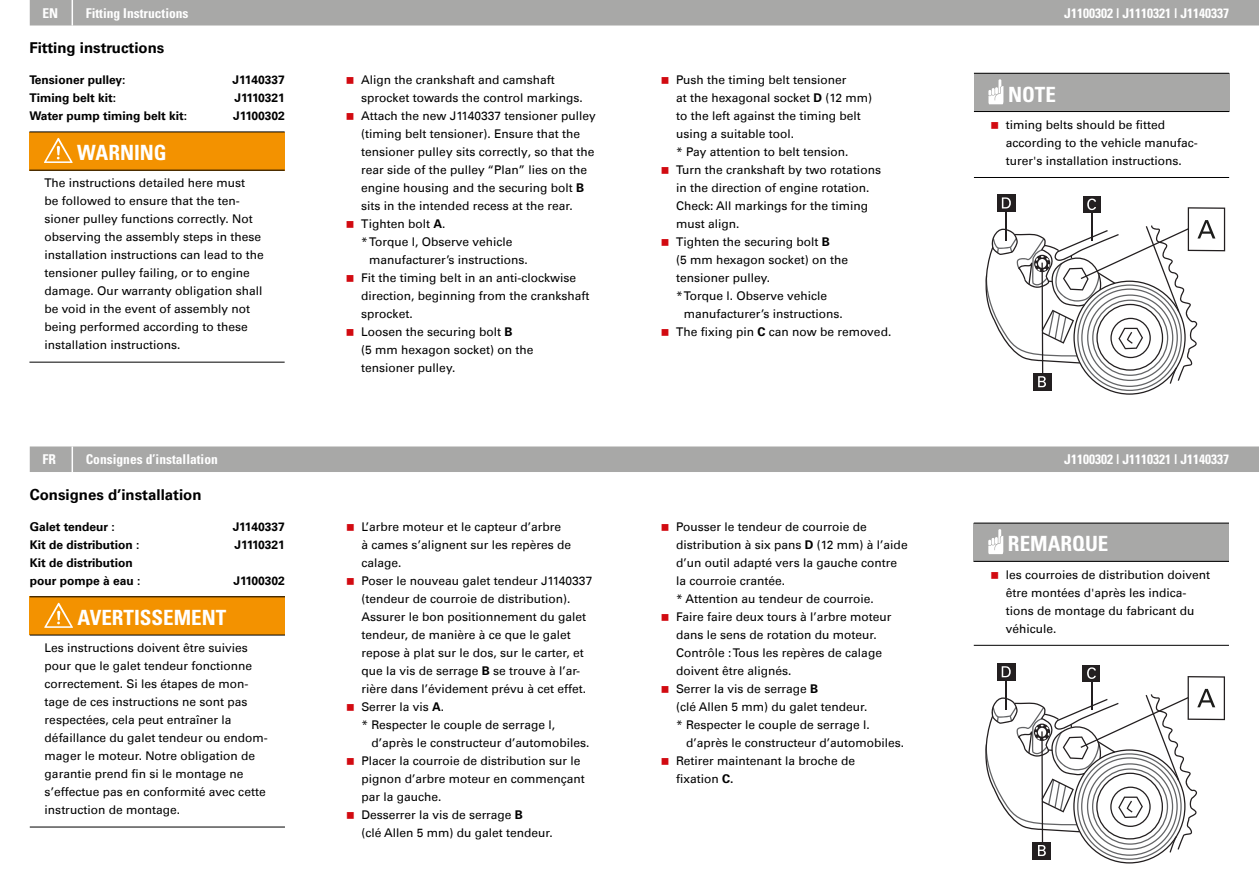
<style>
.page{position:relative;width:1259px;height:893px;background:#fff}
.page>*{position:absolute;margin:0;border:0;box-sizing:border-box;transform-origin:0 0}
.t1{font:700 condensed 21px "Univers";color:#fff}
.t2{font:700 15px "Univers Com 65";color:#000}
.t3{font:700 condensed 13.5px "Univers";color:#fff}
.t4{font:12px/18px "Univers Com 55 Roman";color:#000}
.t5{font:700 12px/18px "Univers Com 65";color:#000}
.s1{font-family:"Univers";font-weight:700}
</style>
<div class="page">
<div style="left:30px;top:0;width:1229px;height:26px;background:#a8a8a7"></div>
<div style="left:30px;top:446px;width:1229px;height:26px;background:#a8a8a7"></div>
<div style="left:29px;top:132px;width:256px;height:38px;background:#f39200"></div>
<hr style="left:29px;top:132px;width:256px;height:1px;background:#000">
<hr style="left:29px;top:170px;width:256px;height:1px;background:#000">
<hr style="left:29px;top:362px;width:256px;height:1px;background:#000">
<svg style="left:44px;top:138px;width:29px;height:25px"></svg>
<div style="left:974px;top:73px;width:255px;height:39px;background:#a8a8a7"></div>
<hr style="left:974px;top:73px;width:255px;height:1px;background:#000">
<hr style="left:974px;top:111px;width:255px;height:1px;background:#000">
<hr style="left:974px;top:177px;width:255px;height:1px;background:#000">
<svg style="left:988px;top:79px;width:15px;height:25px"></svg>
<div style="left:997px;top:194px;width:18px;height:18px;background:#231f20"></div>
<div style="left:1082px;top:196px;width:18px;height:17px;background:#231f20"></div>
<svg style="left:985px;top:197px;width:240px;height:198px"></svg>
<div style="left:30px;top:597px;width:255px;height:38px;background:#f39200"></div>
<hr style="left:30px;top:596px;width:255px;height:1px;background:#000">
<hr style="left:30px;top:635px;width:255px;height:1px;background:#000">
<hr style="left:30px;top:827px;width:255px;height:1px;background:#000">
<svg style="left:44px;top:603px;width:29px;height:25px"></svg>
<div style="left:973px;top:523px;width:256px;height:38px;background:#a8a8a7"></div>
<hr style="left:973px;top:523px;width:256px;height:1px;background:#000">
<hr style="left:973px;top:561px;width:256px;height:1px;background:#000">
<hr style="left:973px;top:645px;width:256px;height:1px;background:#000">
<svg style="left:988px;top:529px;width:15px;height:25px"></svg>
<div style="left:997px;top:663px;width:18px;height:18px;background:#231f20"></div>
<div style="left:1082px;top:665px;width:18px;height:16px;background:#231f20"></div>
<svg style="left:985px;top:666px;width:240px;height:197px"></svg>
<p class="t3" style="left:43px;top:5px;width:17px">EN</p>
<p class="t3" style="left:86px;top:5px;width:104px">Fitting Instructions</p>
<p class="t3" style="left:1064px;top:5px;width:166px">J1100302 | J1110321 | J1140337</p>
<p class="t2" style="left:29px;top:39px;width:136px">Fitting instructions</p>
<p class="t5" style="left:29px;top:71px;width:97px">Tensioner pulley:</p>
<p class="t5" style="left:233px;top:71px;width:54px">J1140337</p>
<p class="t5" style="left:29px;top:89px;width:88px">Timing belt kit:</p>
<p class="t5" style="left:234px;top:89px;width:52px">J1110321</p>
<p class="t5" style="left:29px;top:107px;width:159px">Water pump timing belt kit:</p>
<p class="t5" style="left:233px;top:107px;width:53px">J1100302</p>
<h1 class="t1" style="left:77px;top:140px;width:91px">WARNING</h1>
<p class="t4" style="left:44px;top:174px;width:221px">The instructions detailed here must<br>be followed to ensure that the ten&shy;sioner pulley functions correctly. Not observing the assembly steps in these installation instructions can lead to the tensioner pulley failing, or to engine damage. Our warranty obligation shall be void in the event of assembly not being performed according to these installation instructions.</p>
<p class="t4" style="left:361px;top:71px;width:195px">Align the crankshaft and camshaft</p>
<p class="t4" style="left:361px;top:89px;width:223px">sprocket towards the control markings.</p>
<p class="t4" style="left:361px;top:107px;width:236px">Attach the new J1140337 tensioner pulley</p>
<p class="t4" style="left:361px;top:125px;width:220px">(timing belt tensioner). Ensure that the</p>
<p class="t4" style="left:361px;top:143px;width:235px">tensioner pulley sits correctly, so that the</p>
<p class="t4" style="left:361px;top:161px;width:227px">rear side of the pulley “Plan” lies on the</p>
<p class="t4" style="left:361px;top:179px;width:224px">engine housing and the securing bolt <span class="s1">B</span></p>
<p class="t4" style="left:361px;top:197px;width:213px">sits in the intended recess at the rear.</p>
<p class="t4" style="left:361px;top:215px;width:86px">Tighten bolt <span class="s1">A</span>.</p>
<p class="t4" style="left:361px;top:233px;width:153px">* Torque l, Observe vehicle</p>
<p class="t4" style="left:369px;top:251px;width:160px">manufacturer’s instructions.</p>
<p class="t4" style="left:361px;top:269px;width:216px">Fit the timing belt in an anti-clockwise</p>
<p class="t4" style="left:361px;top:287px;width:230px">direction, beginning from the crankshaft</p>
<p class="t4" style="left:361px;top:305px;width:53px">sprocket.</p>
<p class="t4" style="left:361px;top:323px;width:153px">Loosen the securing bolt <span class="s1">B</span></p>
<p class="t4" style="left:361px;top:341px;width:174px">(5 mm hexagon socket) on the</p>
<p class="t4" style="left:361px;top:359px;width:96px">tensioner pulley.</p>
<p class="t4" style="left:676px;top:71px;width:172px">Push the timing belt tensioner</p>
<p class="t4" style="left:676px;top:89px;width:198px">at the hexagonal socket <span class="s1">D</span> (12 mm)</p>
<p class="t4" style="left:676px;top:107px;width:186px">to the left against the timing belt</p>
<p class="t4" style="left:676px;top:125px;width:120px">using a suitable tool.</p>
<p class="t4" style="left:676px;top:143px;width:174px">* Pay attention to belt tension.</p>
<p class="t4" style="left:676px;top:161px;width:206px">Turn the crankshaft by two rotations</p>
<p class="t4" style="left:676px;top:179px;width:195px">in the direction of engine rotation.</p>
<p class="t4" style="left:676px;top:197px;width:194px">Check: All markings for the timing</p>
<p class="t4" style="left:676px;top:215px;width:65px">must align.</p>
<p class="t4" style="left:676px;top:233px;width:155px">Tighten the securing bolt <span class="s1">B</span></p>
<p class="t4" style="left:676px;top:251px;width:174px">(5 mm hexagon socket) on the</p>
<p class="t4" style="left:676px;top:269px;width:96px">tensioner pulley.</p>
<p class="t4" style="left:676px;top:287px;width:153px">* Torque l. Observe vehicle</p>
<p class="t4" style="left:684px;top:305px;width:160px">manufacturer’s instructions.</p>
<p class="t4" style="left:676px;top:323px;width:217px">The fixing pin <span class="s1">C</span> can now be removed.</p>
<h1 class="t1" style="left:1008px;top:81px;width:49px">NOTE</h1>
<p class="t4" style="left:1006px;top:115px;width:194px">timing belts should be fitted according to the vehicle manufac&shy;turer's installation instructions.</p>
<p class="t3" style="left:43px;top:451px;width:15px">FR</p>
<p class="t3" style="left:86px;top:451px;width:134px">Consignes d’installation</p>
<p class="t3" style="left:1064px;top:451px;width:166px">J1100302 | J1110321 | J1140337</p>
<p class="t2" style="left:30px;top:486px;width:173px">Consignes d’installation</p>
<p class="t5" style="left:30px;top:518px;width:87px">Galet tendeur :</p>
<p class="t5" style="left:233px;top:518px;width:54px">J1140337</p>
<p class="t5" style="left:30px;top:536px;width:111px">Kit de distribution :</p>
<p class="t5" style="left:235px;top:536px;width:52px">J1110321</p>
<p class="t5" style="left:30px;top:554px;width:112px">Kit de distribution pour pompe à eau :</p>
<p class="t5" style="left:233px;top:572px;width:53px">J1100302</p>
<h1 class="t1" style="left:78px;top:605px;width:150px">AVERTISSEMENT</h1>
<p class="t4" style="left:45px;top:639px;width:225px">Les instructions doivent être suivies pour que le galet tendeur fonctionne correctement. Si les étapes de mon&shy;tage de ces instructions ne sont pas respectées, cela peut entraîner la défaillance du galet tendeur ou endom&shy;mager le moteur. Notre obligation de garantie prend fin si le montage ne s’effectue pas en conformité avec cette instruction de montage.</p>
<p class="t4" style="left:361px;top:518px;width:232px">L’arbre moteur et le capteur d’arbre<br>à cames s’alignent sur les repères de calage.<br>Poser le nouveau galet tendeur J1140337 (tendeur de courroie de distribution).<br>Assurer le bon positionnement du galet tendeur, de manière à ce que le galet repose à plat sur le dos, sur le carter, et que la vis de serrage <span class="s1">B</span> se trouve à l’ar&shy;rière dans l’évidement prévu à cet effet.<br>Serrer la vis <span class="s1">A</span>.<br>* Respecter le couple de serrage l,</p>
<p class="t4" style="left:361px;top:734px;width:230px;text-indent:10px">d’après le constructeur d’automobiles.<br>Placer la courroie de distribution sur le pignon d’arbre moteur en commençant par la gauche.<br>Desserrer la vis de serrage <span class="s1">B<br></span>(clé Allen 5 mm) du galet tendeur.</p>
<p class="t4" style="left:676px;top:518px;width:233px">Pousser le tendeur de courroie de distribution à six pans <span class="s1">D</span> (12 mm) à l’aide d’un outil adapté vers la gauche contre la courroie crantée.<br>* Attention au tendeur de courroie.<br>Faire faire deux tours à l’arbre moteur dans le sens de rotation du moteur.<br>Contrôle : Tous les repères de calage doivent être alignés.<br>Serrer la vis de serrage <span class="s1">B<br></span>(clé Allen 5 mm) du galet tendeur.<br>* Respecter le couple de serrage l.</p>
<p class="t4" style="left:676px;top:734px;width:230px;text-indent:10px">d’après le constructeur d’automobiles.<br>Retirer maintenant la broche de<br>fixation <span class="s1">C.</span></p>
<h1 class="t1" style="left:1008px;top:531px;width:102px">REMARQUE</h1>
<p class="t4" style="left:1005px;top:565px;width:206px">les courroies de distribution doivent être montées d'après les indica&shy;tions de montage du fabricant du véhicule.</p>
</div>
